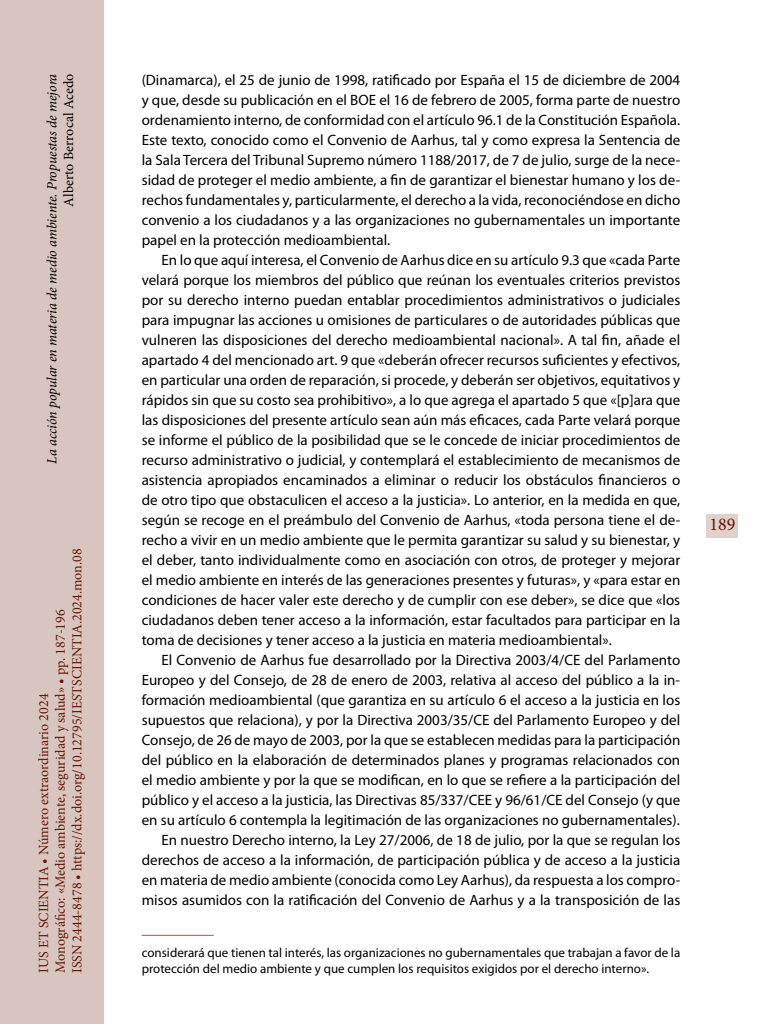
<style>
.page{position:relative;width:768px;height:1024px;background:#fff}
.page>*{position:absolute;margin:0;border:0;box-sizing:border-box;transform-origin:0 0}
.t1{font:18px "Minion Pro";color:#651701}
.t2{font:15px/20px "Myriad Pro";color:#000;text-align:justify}
.t3{font:14px/16.8px "Minion Pro";color:#651701}
.t4{font:italic 14px "Minion Pro";letter-spacing:-.005em;color:#000}
.t5{font:14px "Minion Pro";letter-spacing:.005em;color:#000}
.t6{font:13px "Myriad Pro";color:#000}
</style>
<div class="page">
<hr style="left:142px;top:935px;width:72px;height:1px;background:#935d4d">
<div style="left:0;top:0;width:103px;height:1024px;background:#d8c5c0"></div>
<div style="left:707px;top:514px;width:31px;height:24px;background:#e0d1cc"></div>
<p class="t4" style="left:42px;top:464px;width:391px;rotate:-90deg">La acción popular en materia de medio ambiente. Propuestas de mejora</p>
<p class="t5" style="left:59px;top:207px;width:134px;rotate:-90deg">Alberto Berrocal Acedo</p>
<p class="t3" style="left:35px;top:973px;width:426px;rotate:-90deg">IUS ET SCIENTIA • Número extraordinario 2024<br>Monográfico: «Medio ambiente, seguridad y salud» • pp. 187-196<br>ISSN 2444-8478 • https://dx.doi.org/10.12795/IESTSCIENTIA.2024.mon.08</p>
<p class="t2" style="left:142px;top:70px;width:540px">(Dinamarca), el 25 de junio de 1998, ratificado por España el 15 de diciembre de 2004 y que, desde su publicación en el BOE el 16 de febrero de 2005, forma parte de nuestro ordenamiento interno, de conformidad con el artículo 96.1 de la Constitución Española.<br>Este texto, conocido como el Convenio de Aarhus, tal y como expresa la Sentencia de la Sala Tercera del Tribunal Supremo número 1188/2017, de 7 de julio, surge de la nece&shy;sidad de proteger el medio ambiente, a fin de garantizar el bienestar humano y los de&shy;rechos fundamentales y, particularmente, el derecho a la vida, reconociéndose en dicho convenio a los ciudadanos y a las organizaciones no gubernamentales un importante papel en la protección medioambiental.</p>
<p class="t2" style="left:142px;top:250px;width:540px;text-indent:20px">En lo que aquí interesa, el Convenio de Aarhus dice en su artículo 9.3 que «cada Parte velará porque los miembros del público que reúnan los eventuales criterios previstos por su derecho interno puedan entablar procedimientos administrativos o judiciales para impugnar las acciones u omisiones de particulares o de autoridades públicas que vulneren las disposiciones del derecho medioambiental nacional». A tal fin, añade el apartado 4 del mencionado art. 9 que «deberán ofrecer recursos suficientes y efectivos, en particular una orden de reparación, si procede, y deberán ser objetivos, equitativos y rápidos sin que su costo sea prohibitivo», a lo que agrega el apartado 5 que «[p]ara que las disposiciones del presente artículo sean aún más eficaces, cada Parte velará porque se informe el público de la posibilidad que se le concede de iniciar procedimientos de recurso administrativo o judicial, y contemplará el establecimiento de mecanismos de asistencia apropiados encaminados a eliminar o reducir los obstáculos financieros o de otro tipo que obstaculicen el acceso a la justicia». Lo anterior, en la medida en que, según se recoge en el preámbulo del Convenio de Aarhus, «toda persona tiene el de&shy;recho a vivir en un medio ambiente que le permita garantizar su salud y su bienestar, y el deber, tanto individualmente como en asociación con otros, de proteger y mejorar el medio ambiente en interés de las generaciones presentes y futuras», y «para estar en condiciones de hacer valer este derecho y de cumplir con ese deber», se dice que «los ciudadanos deben tener acceso a la información, estar facultados para participar en la toma de decisiones y tener acceso a la justicia en materia medioambiental».</p>
<p class="t2" style="left:142px;top:650px;width:540px;text-align:right">El Convenio de Aarhus fue desarrollado por la Directiva 2003/4/CE del Parlamento Europeo y del Consejo, de 28 de enero de 2003, relativa al acceso del público a la in&shy;formación medioambiental (que garantiza en su artículo 6 el acceso a la justicia en los supuestos que relaciona), y por la Directiva 2003/35/CE del Parlamento Europeo y del Consejo, de 26 de mayo de 2003, por la que se establecen medidas para la participación del público en la elaboración de determinados planes y programas relacionados con el medio ambiente y por la que se modifican, en lo que se refiere a la participación del público y el acceso a la justicia, las Directivas 85/337/CEE y 96/61/CE del Consejo (y que en su artículo 6 contempla la legitimación de las organizaciones no gubernamentales).<br>En nuestro Derecho interno, la Ley 27/2006, de 18 de julio, por la que se regulan los derechos de acceso a la información, de participación pública y de acceso a la justicia en materia de medio ambiente (conocida como Ley Aarhus), da respuesta a los compro&shy;misos asumidos con la ratificación del Convenio de Aarhus y a la transposición de las</p>
<p class="t6" style="left:142px;top:946px;width:540px">considerará que tienen tal interés, las organizaciones no gubernamentales que trabajan a favor de la</p>
<p class="t6" style="left:142px;top:962px;width:509px">protección del medio ambiente y que cumplen los requisitos exigidos por el derecho interno».</p>
<p class="t1" style="left:709px;top:512px;width:27px">189</p>
</div>
